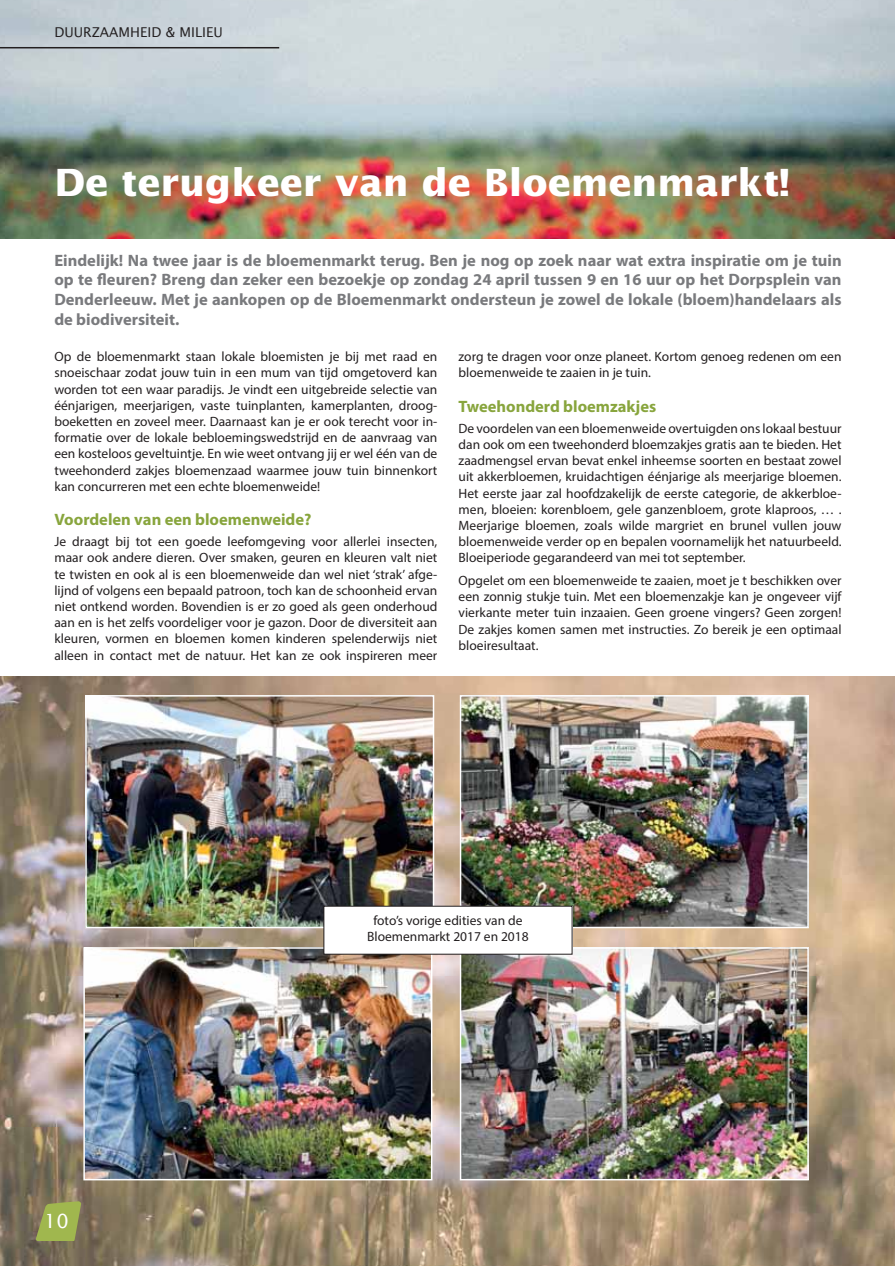
<style>
.page{position:relative;width:896px;height:1266px;background:#fff}
.page>*{position:absolute;margin:0;border:0;box-sizing:border-box;transform-origin:0 0}
.t1{font:700 37.5px "Lucida Sans Std";color:#fff}
.t2{font:19.5px "Lucida Sans Std";color:#fff}
.t3{font:700 16.5px/19.8px "Myriad Pro";color:#797a7d;text-align:justify}
.t4{font:700 16.5px "Myriad Pro";color:#88a53d}
.t5{font:13.5px/16.2px "Myriad Pro";color:#231f20;text-align:justify}
.t6{font:13.5px "Lucida Sans Std";color:#231f20}
</style>
<div class="page">
<img style="left:0;top:676px;width:894px;height:589px">
<svg style="left:35px;top:1201px;width:46px;height:39px;background:#98a651"></svg>
<img style="left:0;top:0;width:894px;height:238px">
<hr style="left:0;top:47px;width:279px;height:1px;background:#231f20">
<img style="left:88px;top:698px;width:343px;height:227px">
<div style="left:85px;top:695px;width:349px;height:233px;border:2px solid #fff"></div>
<img style="left:86px;top:950px;width:343px;height:227px">
<div style="left:83px;top:947px;width:349px;height:233px;border:2px solid #fff"></div>
<img style="left:462px;top:698px;width:343px;height:227px">
<div style="left:459px;top:695px;width:349px;height:233px;border:2px solid #fff"></div>
<img style="left:462px;top:950px;width:343px;height:227px">
<div style="left:459px;top:947px;width:349px;height:233px;border:2px solid #fff"></div>
<div style="left:324px;top:906px;width:248px;height:48px;background:#fff"></div>
<div style="left:324px;top:906px;width:248px;height:48px;border:1px solid #231f20"></div>
<p class="t6" style="left:54px;top:25px;width:170px">DUURZAAMHEID &amp; MILIEU</p>
<h1 class="t1" style="left:54px;top:165px;width:736px">De terugkeer van de Bloemenmarkt!</h1>
<p class="t3" style="left:54px;top:252px;width:788px">Eindelijk! Na twee jaar is de bloemenmarkt terug. Ben je nog op zoek naar wat extra inspiratie om je tuin op te fleuren? Breng dan zeker een bezoekje op zondag 24 april tussen 9 en 16 uur op het Dorpsplein van Denderleeuw. Met je aankopen op de Bloemenmarkt ondersteun je zowel de lokale (bloem)handelaars als de biodiversiteit.</p>
<p class="t5" style="left:54px;top:350px;width:384px">Op de bloemenmarkt staan lokale bloemisten je bij met raad en snoeischaar zodat jouw tuin in een mum van tijd omgetoverd kan worden tot een waar paradijs. Je vindt een uitgebreide selectie van éénjarige n , meerjarige n, vaste tuinplanten, kamerplanten, droog&shy;boeketten en zoveel meer. Daarnaast kan je er ook terecht voor in&shy;formatie over de lokale bebloemingswedstrijd en de aanvraag van een kosteloos geveltuintje. En wie weet ontvang jij er wel één van de tweehonderd zakjes bloemenzaad waarmee jouw tuin binnenkort kan concurreren met een echte bloemenweide!</p>
<p class="t4" style="left:54px;top:513px;width:258px">Voordelen van een bloemenweide?</p>
<p class="t5" style="left:54px;top:535px;width:384px">Je draagt bij tot een goede leefomgeving voor allerlei insecten, maar ook andere dieren. Over smaken, geuren en kleuren valt niet te twisten en ook al is een bloemenweide dan wel niet ‘strak’ afge&shy;lijnd of volgens een bepaald patroon, toch kan de schoonheid ervan niet ontkend worden. Bovendien is er zo goed als geen onderhoud aan en is het zelfs voordeliger voor je gazon. Door de diversiteit aan kleuren, vormen en bloemen komen kinderen spelenderwijs niet alleen in contact met de natuur. Het kan ze ook inspireren meer</p>
<p class="t5" style="left:458px;top:350px;width:384px">zorg te dragen voor onze planeet. Kortom genoeg redenen om een bloemenweide te zaaien in je tuin.</p>
<p class="t4" style="left:458px;top:400px;width:199px">Tweehonderd bloemzakjes</p>
<p class="t5" style="left:458px;top:421px;width:384px">De voordelen van een bloemenweide overtuigden ons lokaal bestuur dan ook om een tweehonderd bloemzakjes gratis aan te bieden. Het zaadmengsel ervan bevat enkel inheemse soorten en bestaat zowel uit akkerbloemen, kruidachtigen éénjarige als meerjarige bloemen.<br>Het eerste jaar zal hoofdzakelijk de eerste categorie, de akkerbloe&shy;men, bloeien: korenbloem, gele ganzenbloem, grote klaproos, … .<br>Meerjarige bloemen, zoals wilde margriet en brunel vullen jouw bloemenweide verder op en bepalen voornamelijk het natuurbeeld.<br>Bloeiperiode gegarandeerd van mei tot september.</p>
<p class="t5" style="left:458px;top:573px;width:384px">Opgelet om een bloemenweide te zaaien, moet je t beschikken over een zonnig stukje tuin. Met een bloemenzakje kan je ongeveer vijf vierkante meter tuin inzaaien. Geen groene vingers? Geen zorgen!<br>De zakjes komen samen met instructies. Zo bereik je een optimaal bloeiresultaat.</p>
<h2 class="t2" style="left:44px;top:1209px;width:26px">10</h2>
<p class="t5" style="left:367px;top:913px;width:163px;text-align:center">foto’s vorige edities van de<br>Bloemenmarkt 2017 en 2018</p>
</div>
